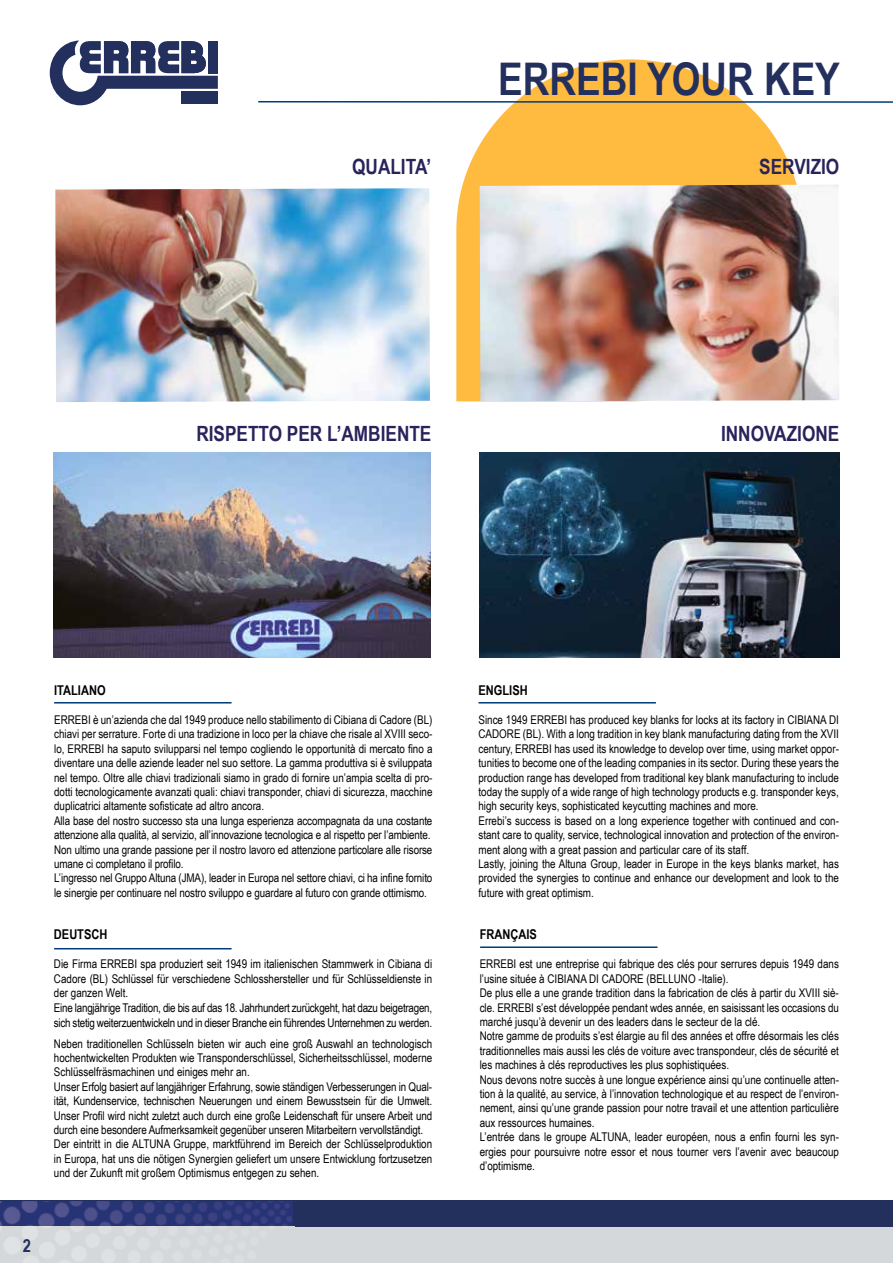
<style>
.page{position:relative;width:893px;height:1263px;background:#fff}
.page>*{position:absolute;margin:0;border:0;box-sizing:border-box;transform-origin:0 0}
.t1{font:700 45px "Arial Narrow";color:#232f5d}
.t2{font:700 21px "Arial Narrow";color:#29235c}
.t3{font:700 18px "Arial Narrow";color:#232f5d}
.t4{font:700 13.5px "Arial Narrow";color:#000}
.t5{font:12px/14.4px "Arial Narrow";color:#000}
</style>
<div class="page">
<div style="left:0;top:1222px;width:893px;height:41px;background:#d5d8da"></div>
<div style="left:0;top:1201px;width:893px;height:26px;background:#232f5d"></div>
<img style="left:0;top:1201px;width:293px;height:62px">
<svg style="left:456px;top:59px;width:341px;height:342px;fill:#ffba40"></svg>
<img style="left:54px;top:452px;width:376px;height:205px">
<svg style="left:50px;top:41px;width:168px;height:64px"></svg>
<svg style="left:258px;top:100px;width:635px;height:4px"></svg>
<img style="left:480px;top:452px;width:359px;height:205px">
<img style="left:480px;top:185px;width:359px;height:216px">
<img style="left:55px;top:188px;width:375px;height:214px">
<hr style="left:478px;top:702px;width:178px;height:1px;background:#003a78">
<hr style="left:480px;top:946px;width:177px;height:2px;background:#003a78">
<hr style="left:54px;top:702px;width:178px;height:1px;background:#003a78">
<hr style="left:54px;top:948px;width:178px;height:1px;background:#003a78">
<h1 class="t1" style="left:498px;top:45px;width:343px">ERREBI YOUR KEY</h1>
<h2 class="t2" style="left:352px;top:151px;width:81px">QUALITA’</h2>
<h2 class="t2" style="left:759px;top:151px;width:82px">SERVIZIO</h2>
<h2 class="t2" style="left:196px;top:418px;width:237px">RISPETTO PER L’AMBIENTE</h2>
<h2 class="t2" style="left:721px;top:418px;width:120px">INNOVAZIONE</h2>
<p class="t4" style="left:54px;top:680px;width:53px">ITALIANO</p>
<p class="t5" style="left:54px;top:712px;width:380px">ERREBI è un’azienda che dal 1949 produce nello stabilimento di Cibiana di Cadore (BL) chiavi per serrature. Forte di una tradizione in loco per la chiave che risale al XVIII seco&shy;lo, ERREBI ha saputo svilupparsi nel tempo cogliendo le opportunità di mercato fino a diventare una delle aziende leader nel suo settore. La gamma produttiva si è sviluppata nel tempo. Oltre alle chiavi tradizionali siamo in grado di fornire un’ampia scelta di pro&shy;dotti tecnologicamente avanzati quali: chiavi transponder, chiavi di sicurezza, macchine duplicatrici altamente sofisticate ad altro ancora.<br>Alla base del nostro successo sta una lunga esperienza accompagnata da una costante attenzione alla qualità, al servizio, all’innovazione tecnologica e al rispetto per l’ambiente.<br>Non ultimo una grande passione per il nostro lavoro ed attenzione particolare alle risorse umane ci completano il profilo.<br>L’ingresso nel Gruppo Altuna (JMA), leader in Europa nel settore chiavi, ci ha infine fornito le sinergie per continuare nel nostro sviluppo e guardare al futuro con grande ottimismo.</p>
<p class="t4" style="left:54px;top:924px;width:55px">DEUTSCH</p>
<p class="t5" style="left:54px;top:956px;width:380px">Die Firma ERREBI spa produziert seit 1949 im italienischen Stammwerk in Cibiana di Cadore (BL) Schlüssel für verschiedene Schlosshersteller und für Schlüsseldienste in der ganzen Welt.<br>Eine langjährige Tradition, die bis auf das 18. Jahrhundert zurückgeht, hat dazu beigetragen, sich stetig weiterzuentwickeln und in dieser Branche ein führendes Unternehmen zu werden.</p>
<p class="t5" style="left:54px;top:1036px;width:380px">Neben traditionellen Schlüsseln bieten wir auch eine groß Auswahl an technologisch hochentwickelten Produkten wie Transponderschlüssel, Sicherheitsschlüssel, moderne Schlüsselfräsmachinen und einiges mehr an.<br>Unser Erfolg basiert auf langjähriger Erfahrung, sowie ständigen Verbesserungen in Qual&shy;ität, Kundenservice, technischen Neuerungen und einem Bewusstsein für die Umwelt.<br>Unser Profil wird nicht zuletzt auch durch eine große Leidenschaft für unsere Arbeit und durch eine besondere Aufmerksamkeit gegenüber unseren Mitarbeitern vervollständigt.<br>Der eintritt in die ALTUNA Gruppe, marktführend im Bereich der Schlüsselproduktion in Europa, hat uns die nötigen Synergien geliefert um unsere Entwicklung fortzusetzen und der Zukunft mit großem Optimismus entgegen zu sehen.</p>
<h3 class="t3" style="left:23px;top:1233px;width:12px">22</h3>
<p class="t4" style="left:478px;top:680px;width:51px">ENGLISH</p>
<p class="t5" style="left:478px;top:712px;width:362px">Since 1949 ERREBI has produced key blanks for locks at its factory in CIBIANA DI CADORE (BL). With a long tradition in key blank manufacturing dating from the XVII century, ERREBI has used its knowledge to develop over time, using market oppor&shy;tunities to become one of the leading companies in its sector. During these years the production range has developed from traditional key blank manufacturing to include today the supply of a wide range of high technology products e.g. transponder keys, high security keys, sophisticated keycutting machines and more.<br>Errebi’s success is based on a long experience together with continued and con&shy;stant care to quality, service, technological innovation and protection of the environ&shy;ment along with a great passion and particular care of its staff.<br>Lastly, joining the Altuna Group, leader in Europe in the keys blanks market, has provided the synergies to continue and enhance our development and look to the future with great optimism.</p>
<p class="t4" style="left:480px;top:924px;width:59px">FRANÇAIS</p>
<p class="t5" style="left:480px;top:956px;width:361px">ERREBI est une entreprise qui fabrique des clés pour serrures depuis 1949 dans l’usine située à CIBIANA DI CADORE (BELLUNO -Italie).<br>De plus elle a une grande tradition dans la fabrication de clés à partir du XVIII siè&shy;cle. ERREBI s’est développée pendant wdes année, en saisissant les occasions du marché jusqu’à devenir un des leaders dans le secteur de la clé.<br>Notre gamme de produits s’est élargie au fil des années et offre désormais les clés traditionnelles mais aussi les clés de voiture avec transpondeur, clés de sécurité et les machines à clés reproductives les plus sophistiquées.<br>Nous devons notre succès à une longue expérience ainsi qu’une continuelle atten&shy;tion à la qualité, au service, à l’innovation technologique et au respect de l’environ&shy;nement, ainsi qu’une grande passion pour notre travail et une attention particulière aux ressources humaines.<br>L’entrée dans le groupe ALTUNA, leader européen, nous a enfin fourni les syn&shy;ergies pour poursuivre notre essor et nous tourner vers l’avenir avec beaucoup d’optimisme.</p>
</div>
